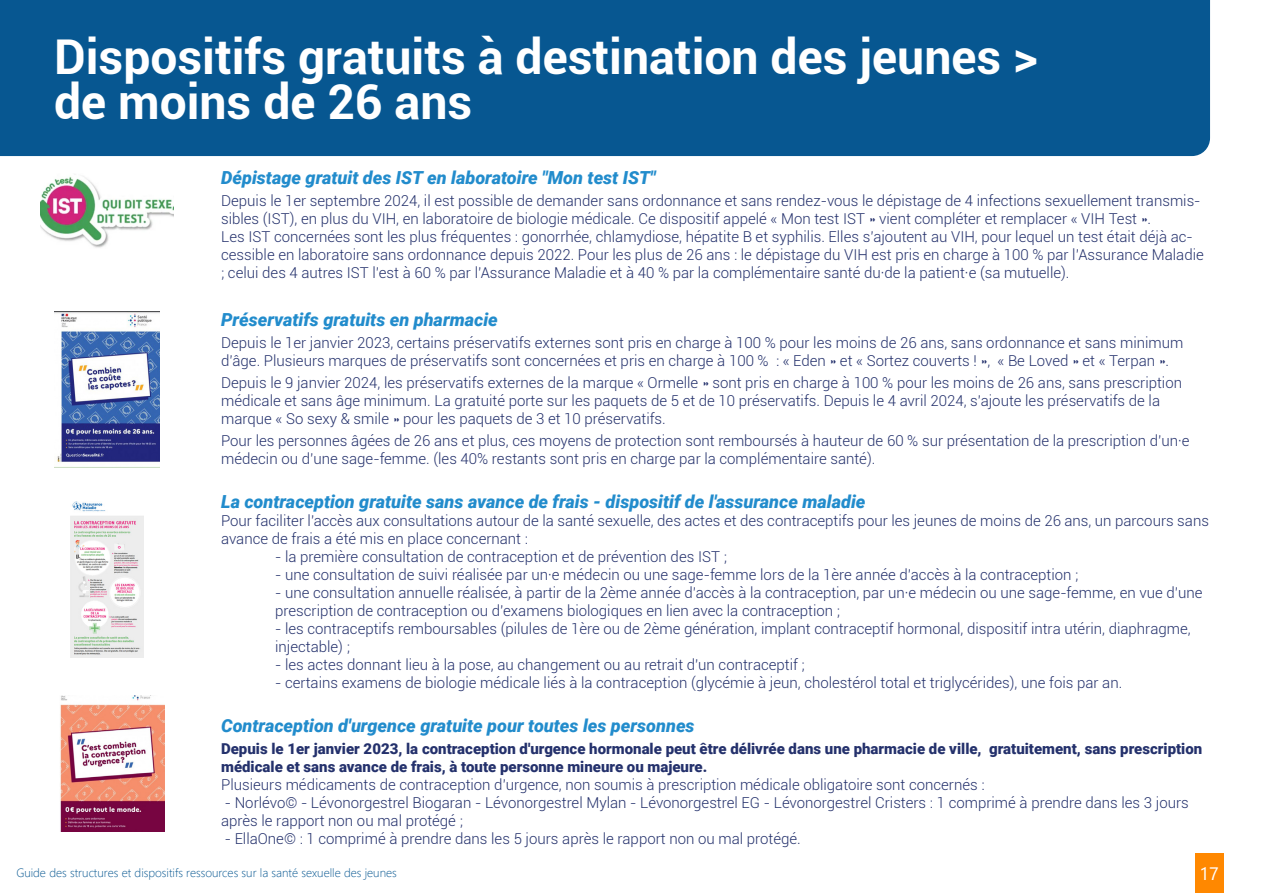
<style>
.page{position:relative;width:1263px;height:893px;background:#fff}
.page>*{position:absolute;margin:0;border:0;box-sizing:border-box;transform-origin:0 0}
.t1{font:700 48px/45px "Roboto";color:#fff}
.t2{font:italic 900 18px "Roboto";color:#228ccc}
.t3{font:18px "Segoe UI";color:#fff}
.t4{font:300 15px/18px "Roboto";color:#24316c}
.t5{font:900 15px/18px "Roboto";color:#24316c}
.t6{font:300 12px "Segoe UI";color:#075791}
</style>
<div class="page">
<div style="left:1195px;top:854px;width:28px;height:39px;background:#f80"></div>
<div style="left:0;top:0;width:1210px;height:156px;background:#075791"></div>
<img style="left:54px;top:311px;width:105px;height:156px">
<img style="left:60px;top:696px;width:105px;height:136px">
<img style="left:40px;top:176px;width:133px;height:72px">
<img style="left:70px;top:501px;width:73px;height:156px">
<p class="t1" style="left:54px;top:32px;width:985px">Dispositifs gratuits à destination des jeunes &gt; de moins de 26 ans</p>
<p class="t2" style="left:221px;top:165px;width:436px">Dépistage gratuit des IST en laboratoire "Mon test IST"</p>
<p class="t4" style="left:221px;top:191px;width:984px">Depuis le 1er septembre 2024, il est possible de demander sans ordonnance et sans rendez-vous le dépistage de 4 infections sexuellement transmis&shy;sibles (IST), en plus du VIH, en laboratoire de biologie médicale. Ce dispositif appelé « Mon test IST » vient compléter et remplacer « VIH Test ».<br>Les IST concernées sont les plus fréquentes : gonorrhée, chlamydiose, hépatite B et syphilis. Elles s’ajoutent au VIH, pour lequel un test était déjà ac&shy;cessible en laboratoire sans ordonnance depuis 2022. Pour les plus de 26 ans : le dépistage du VIH est pris en charge à 100 % par l’Assurance Maladie ; celui des 4 autres IST l’est à 60 % par l’Assurance Maladie et à 40 % par la complémentaire santé du·de la patient·e (sa mutuelle).</p>
<p class="t2" style="left:221px;top:307px;width:278px">Préservatifs gratuits en pharmacie</p>
<p class="t4" style="left:221px;top:333px;width:964px">Depuis le 1er janvier 2023, certains préservatifs externes sont pris en charge à 100 % pour les moins de 26 ans, sans ordonnance et sans minimum d’âge. Plusieurs marques de préservatifs sont concernées et pris en charge à 100 % : « Eden » et « Sortez couverts ! », « Be Loved » et « Terpan ».</p>
<p class="t4" style="left:221px;top:373px;width:962px">Depuis le 9 janvier 2024, les préservatifs externes de la marque « Ormelle » sont pris en charge à 100 % pour les moins de 26 ans, sans prescription médicale et sans âge minimum. La gratuité porte sur les paquets de 5 et de 10 préservatifs. Depuis le 4 avril 2024, s'ajoute les préservatifs de la marque « So sexy &amp; smile » pour les paquets de 3 et 10 préservatifs.</p>
<p class="t4" style="left:221px;top:432px;width:970px">Pour les personnes âgées de 26 ans et plus, ces moyens de protection sont remboursés à hauteur de 60 % sur présentation de la prescription d’un·e médecin ou d’une sage-femme. (les 40% restants sont pris en charge par la complémentaire santé).</p>
<p class="t2" style="left:221px;top:489px;width:646px">La contraception gratuite sans avance de frais - dispositif de l'assurance maladie</p>
<p class="t4" style="left:221px;top:511px;width:989px">Pour faciliter l'accès aux consultations autour de la santé sexuelle, des actes et des contraceptifs pour les jeunes de moins de 26 ans, un parcours sans avance de frais a été mis en place concernant :</p>
<p class="t4" style="left:275px;top:547px;width:453px">- la première consultation de contraception et de prévention des IST ;</p>
<p class="t4" style="left:275px;top:565px;width:805px">- une consultation de suivi réalisée par un·e médecin ou une sage-femme lors de la 1ère année d’accès à la contraception ;</p>
<p class="t4" style="left:275px;top:583px;width:929px">- une consultation annuelle réalisée, à partir de la 2ème année d’accès à la contraception, par un·e médecin ou une sage-femme, en vue d’une prescription de contraception ou d’examens biologiques en lien avec la contraception ;</p>
<p class="t4" style="left:275px;top:619px;width:917px">- les contraceptifs remboursables (pilules de 1ère ou de 2ème génération, implant contraceptif hormonal, dispositif intra utérin, diaphragme, injectable) ;</p>
<p class="t4" style="left:275px;top:655px;width:531px">- les actes donnant lieu à la pose, au changement ou au retrait d'un contraceptif ;</p>
<p class="t4" style="left:275px;top:673px;width:849px">- certains examens de biologie médicale liés à la contraception (glycémie à jeun, cholestérol total et triglycérides), une fois par an.</p>
<p class="t2" style="left:221px;top:712px;width:475px">Contraception d'urgence gratuite pour toutes les personnes</p>
<p class="t5" style="left:221px;top:739px;width:983px">Depuis le 1er janvier 2023, la contraception d'urgence hormonale peut être délivrée dans une pharmacie de ville, gratuitement, sans prescription médicale et sans avance de frais, à toute personne mineure ou majeure.</p>
<p class="t4" style="left:221px;top:775px;width:765px">Plusieurs médicaments de contraception d'urgence, non soumis à prescription médicale obligatoire sont concernés :</p>
<p class="t4" style="left:221px;top:793px;width:969px">- Norlévo© - Lévonorgestrel Biogaran - Lévonorgestrel Mylan - Lévonorgestrel EG - Lévonorgestrel Cristers : 1 comprimé à prendre dans les 3 jours après le rapport non ou mal protégé ;</p>
<p class="t4" style="left:225px;top:829px;width:577px">- EllaOne© : 1 comprimé à prendre dans les 5 jours après le rapport non ou mal protégé.</p>
<p class="t6" style="left:16px;top:861px;width:382px">Guide des structures et dispositifs ressources sur la santé sexuelle des jeunes</p>
<p class="t3" style="left:1199px;top:856px;width:21px">17</p>
</div>
